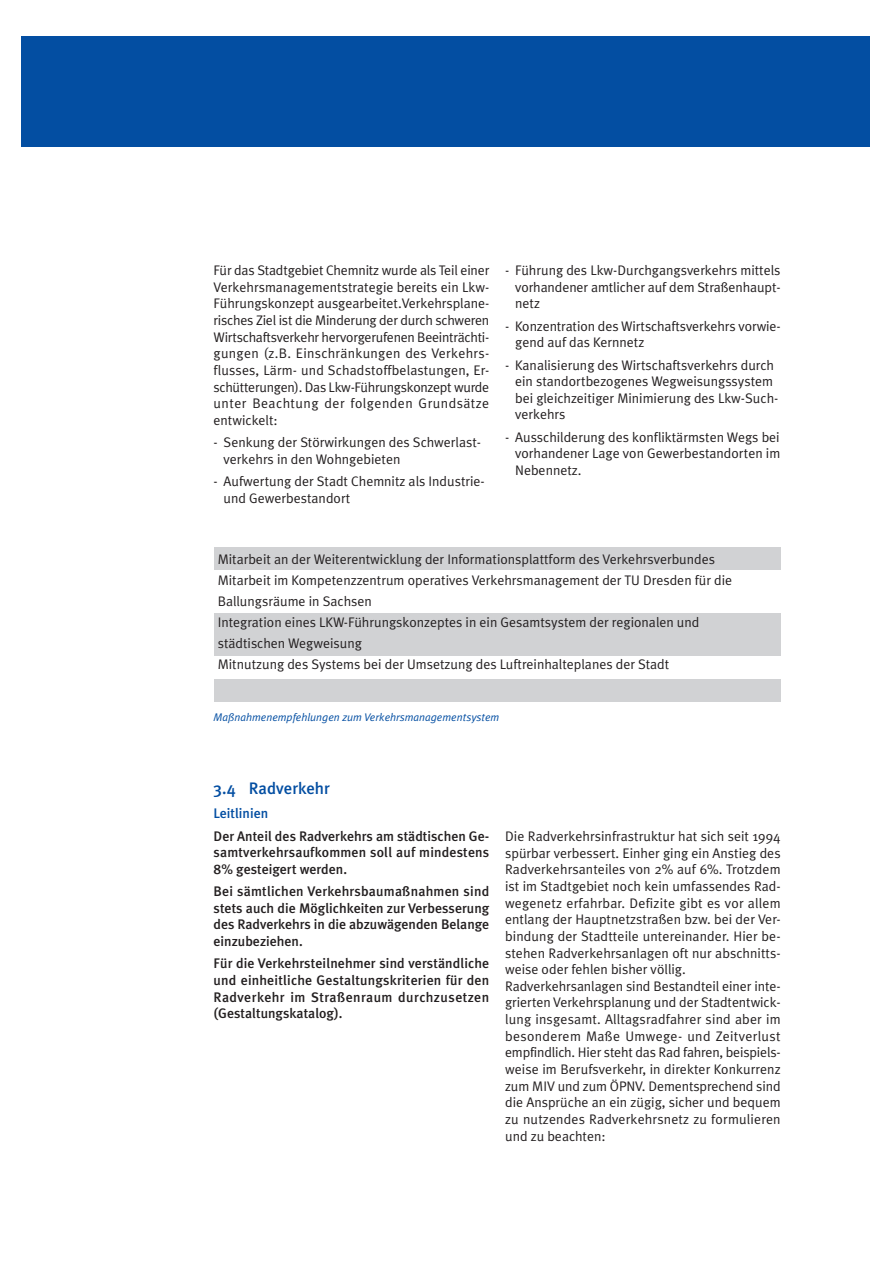
<style>
.page{position:relative;width:893px;height:1263px;background:#fff}
.page>*{position:absolute;margin:0;border:0;box-sizing:border-box;transform-origin:0 0}
.t1{font:500 16.65px "Meta Plus";color:#034ea2}
.t2{font:13.95px/16.6px "Meta Plus Normal";color:#231f20}
.t3{font:500 13.95px/16.6px "Meta Plus";color:#231f20;text-align:justify}
.t4{font:500 13.95px "Meta Plus";color:#034ea2}
.t5{font:italic 11.1px "Meta Plus Normal";color:#034ea2}
</style>
<div class="page">
<div style="left:213px;top:613px;width:567px;height:43px;background:#d1d2d4"></div>
<div style="left:213px;top:547px;width:567px;height:23px;background:#d1d2d4"></div>
<div style="left:21px;top:36px;width:849px;height:111px;background:#034ea2"></div>
<div style="left:213px;top:679px;width:567px;height:23px;background:#d1d2d4"></div>
<p class="t2" style="left:213px;top:263px;width:277px;text-align:justify">Für das Stadtgebiet Chemnitz wurde als Teil einer Verkehrsmanagementstrategie bereits ein Lkw-Führungskonzept ausgearbeitet.Verkehrsplane&shy;risches Ziel ist die Minderung der durch schweren Wirtschaftsverkehr hervorgerufenen Beeinträchti&shy;gungen (z.B. Einschränkungen des Verkehrs&shy;flusses, Lärm- und Schadstoffbelastungen, Er&shy;schütterungen). Das Lkw-Führungskonzept wurde unter Beachtung der folgenden Grundsätze entwickelt:</p>
<p class="t2" style="left:224px;top:435px;width:259px;text-indent:-10px">- Senkung der Störwirkungen des Schwerlast&shy;verkehrs in den Wohngebieten</p>
<p class="t2" style="left:224px;top:474px;width:263px;text-indent:-10px">- Aufwertung der Stadt Chemnitz als Industrie&shy;und Gewerbestandort</p>
<p class="t2" style="left:515px;top:263px;width:267px;text-align:justify;text-indent:-10px">- Führung des Lkw-Durchgangsverkehrs mittels vorhandener amtlicher auf dem Straßenhaupt&shy;netz</p>
<p class="t2" style="left:515px;top:319px;width:267px;text-indent:-10px">- Konzentration des Wirtschaftsverkehrs vorwie&shy;gend auf das Kernnetz</p>
<p class="t2" style="left:515px;top:358px;width:265px;text-indent:-10px">- Kanalisierung des Wirtschaftsverkehrs durch ein standortbezogenes Wegweisungssystem bei gleichzeitiger Minimierung des Lkw-Such&shy;verkehrs</p>
<p class="t2" style="left:515px;top:430px;width:266px;text-align:justify;text-indent:-10px">- Ausschilderung des konfliktärmsten Wegs bei vorhandener Lage von Gewerbestandorten im Nebennetz.</p>
<p class="t2" style="left:218px;top:549px;width:516px;line-height:21.1px">Mitarbeit an der Weiterentwicklung der Informationsplattform des Verkehrsverbundes Mitarbeit im Kompetenzzentrum operatives Verkehrsmanagement der TU Dresden für die Ballungsräume in Sachsen<br>Integration eines LKW-Führungskonzeptes in ein Gesamtsystem der regionalen und städtischen Wegweisung<br>Mitnutzung des Systems bei der Umsetzung des Luftreinhalteplanes der Stadt</p>
<p class="t5" style="left:213px;top:712px;width:287px">Maßnahmenempfehlungen zum Verkehrsmanagementsystem</p>
<p class="t1" style="left:213px;top:781px;width:118px">3.4 Radverkehr</p>
<p class="t4" style="left:213px;top:808px;width:56px">Leitlinien</p>
<p class="t3" style="left:213px;top:829px;width:277px">Der Anteil des Radverkehrs am städtischen Ge&shy;samtverkehrsaufkommen soll auf mindestens 8% gesteigert werden.</p>
<p class="t3" style="left:213px;top:884px;width:277px">Bei sämtlichen Verkehrsbaumaßnahmen sind stets auch die Möglichkeiten zur Verbesserung des Radverkehrs in die abzuwägenden Belange einzubeziehen.</p>
<p class="t3" style="left:213px;top:957px;width:277px">Für die Verkehrsteilnehmer sind verständliche und einheitliche Gestaltungskriterien für den Radverkehr im Straßenraum durchzusetzen (Gestaltungskatalog).</p>
<p class="t2" style="left:505px;top:829px;width:277px">Die Radverkehrsinfrastruktur hat sich seit 1994 spürbar verbessert. Einher ging ein Anstieg des Radverkehrsanteiles von 2% auf 6%. Trotzdem ist im Stadtgebiet noch kein umfassendes Rad&shy;wegenetz erfahrbar. Defizite gibt es vor allem entlang der Hauptnetzstraßen bzw. bei der Ver&shy;bindung der Stadtteile untereinander. Hier be&shy;stehen Radverkehrsanlagen oft nur abschnitts&shy;weise oder fehlen bisher völlig.<br>Radverkehrsanlagen sind Bestandteil einer inte&shy;grierten Verkehrsplanung und der Stadtentwick&shy;lung insgesamt. Alltagsradfahrer sind aber im besonderem Maße Umwege- und Zeitverlust empfindlich. Hier steht das Rad fahren, beispiels&shy;weise im Berufsverkehr, in direkter Konkurrenz zum MIV und zum ÖPNV. Dementsprechend sind die Ansprüche an ein zügig, sicher und bequem zu nutzendes Radverkehrsnetz zu formulieren und zu beachten:</p>
</div>
